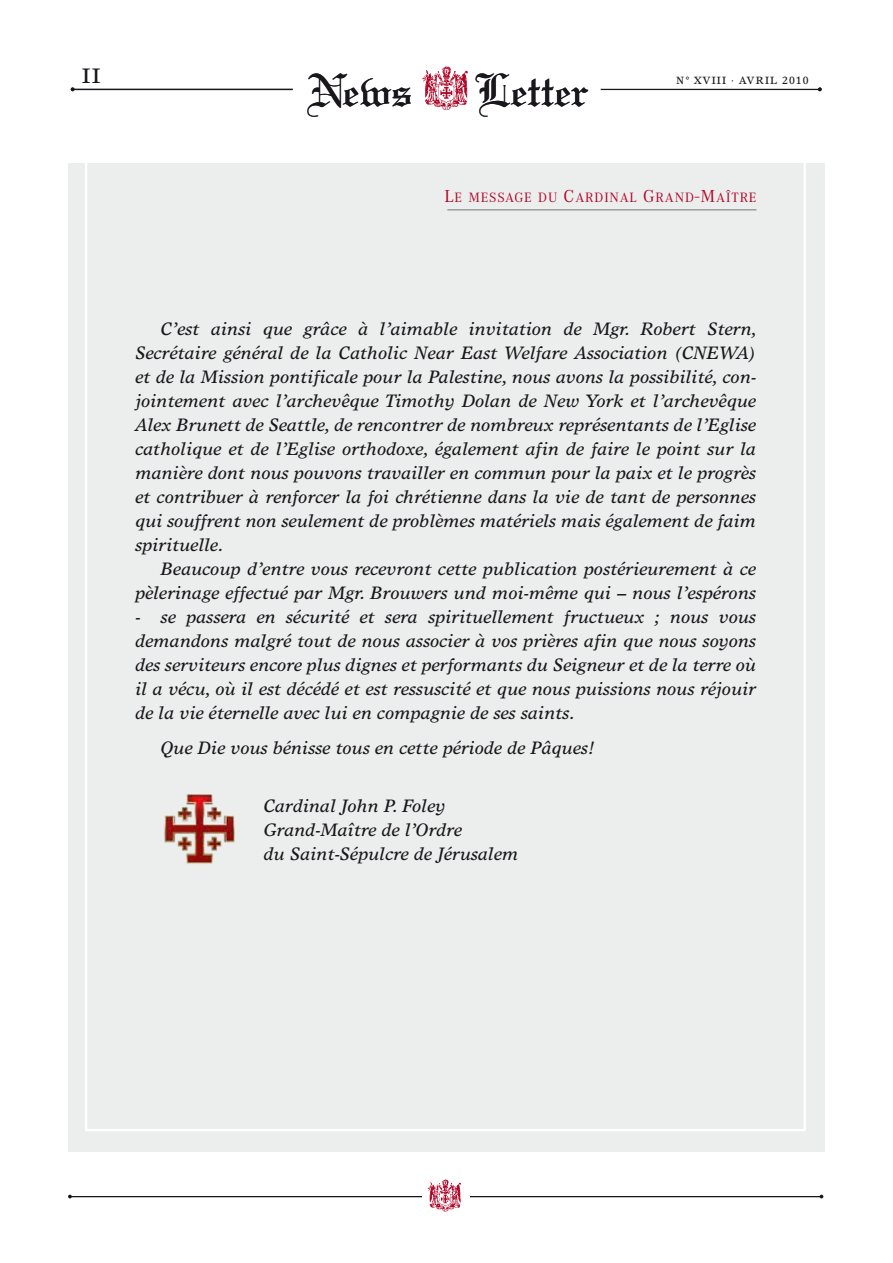
<style>
.page{position:relative;width:893px;height:1263px;background:#fff}
.page>*{position:absolute;margin:0;border:0;box-sizing:border-box;transform-origin:0 0}
.t1{font:49.35px "Linotext";color:#1a171c}
.t2{font:21px "Times Europa";color:#1a171c}
.t3{font:italic 18px/24px "Times Europa";letter-spacing:.005em;color:#1a171c;text-align:justify}
.t4{font:14.1px "Corporate A";letter-spacing:.065em;color:#af0527}
.t5{font:10.5px "Times Europa";color:#1a171c}
.s1{font-size:18px}
</style>
<div class="page">
<hr style="left:601px;top:89px;width:219px;height:1px;background:#1a171c">
<div style="left:68px;top:163px;width:757px;height:988px;background:#eceded"></div>
<hr style="left:70px;top:1196px;width:753px;height:1px;background:#1a171c">
<div style="left:422px;top:1184px;width:47px;height:19px;background:#fff"></div>
<img style="left:427px;top:1179px;width:34px;height:33px">
<svg style="left:422px;top:66px;width:46px;height:44px"></svg>
<hr style="left:74px;top:89px;width:219px;height:1px;background:#1a171c">
<svg style="left:71px;top:87px;width:4px;height:4px"></svg>
<svg style="left:818px;top:87px;width:4px;height:4px"></svg>
<img style="left:164px;top:794px;width:71px;height:71px">
<hr style="left:447px;top:209px;width:309px;height:2px;background:#9c9e9f">
<p class="t2" style="left:82px;top:64px;width:10px">II</p>
<p class="t5" style="left:676px;top:74px;width:34px">N° XVIII</p>
<p class="t5" style="left:731px;top:74px;width:17px">· AVRI</p>
<p class="t5" style="left:770px;top:74px;width:40px">L 2010</p>
<h1 class="t1" style="left:307px;top:61px;width:107px">News</h1>
<h1 class="t1" style="left:475px;top:61px;width:116px">Letter</h1>
<p class="t4" style="left:444px;top:189px;width:314px"><span class="s1">L</span>E MESSAGE DU <span class="s1">C</span>ARDINAL <span class="s1">G</span>RAND<span class="s1">-M</span>AÎTRE</p>
<p class="t3" style="left:135px;top:317px;width:623px;text-indent:26px">C’est ainsi que grâce à l’aimable invitation de Mgr. Robert Stern, Secrétaire général de la Catholic Near East Welfare Association (CNEWA) et de la Mission pontificale pour la Palestine, nous avons la possibilité, con&shy;jointement avec l’archevêque Timothy Dolan de New York et l’archevêque Alex Brunett de Seattle, de rencontrer de nombreux représentants de l’Eglise catholique et de l’Eglise orthodoxe, également afin de faire le point sur la manière dont nous pouvons travailler en commun pour la paix et le progrès et contribuer à renforcer la foi chrétienne dans la vie de tant de personnes qui souffrent non seulement de problèmes matériels mais également de faim spirituelle.</p>
<p class="t3" style="left:135px;top:557px;width:622px;text-align:right">Beaucoup d’entre vous recevront cette publication postérieurement à ce pèlerinage effectué par Mgr. Brouwers und moi-même qui – nous l’espérons</p>
<p class="t3" style="left:135px;top:605px;width:622px">- se passera en sécurité et sera spirituellement fructueux ; nous vous demandons malgré tout de nous associer à vos prières afin que nous soyons des serviteurs encore plus dignes et performants du Seigneur et de la terre où il a vécu, où il est décédé et est ressuscité et que nous puissions nous réjouir de la vie éternelle avec lui en compagnie de ses saints.</p>
<p class="t3" style="left:161px;top:735px;width:435px">Que Die vous bénisse tous en cette période de Pâques!</p>
<p class="t3" style="left:263px;top:794px;width:256px;text-align:left">Cardinal John P. Foley<br>Grand-Maître de l’Ordre<br>du Saint-Sépulcre de Jérusalem</p>
</div>
